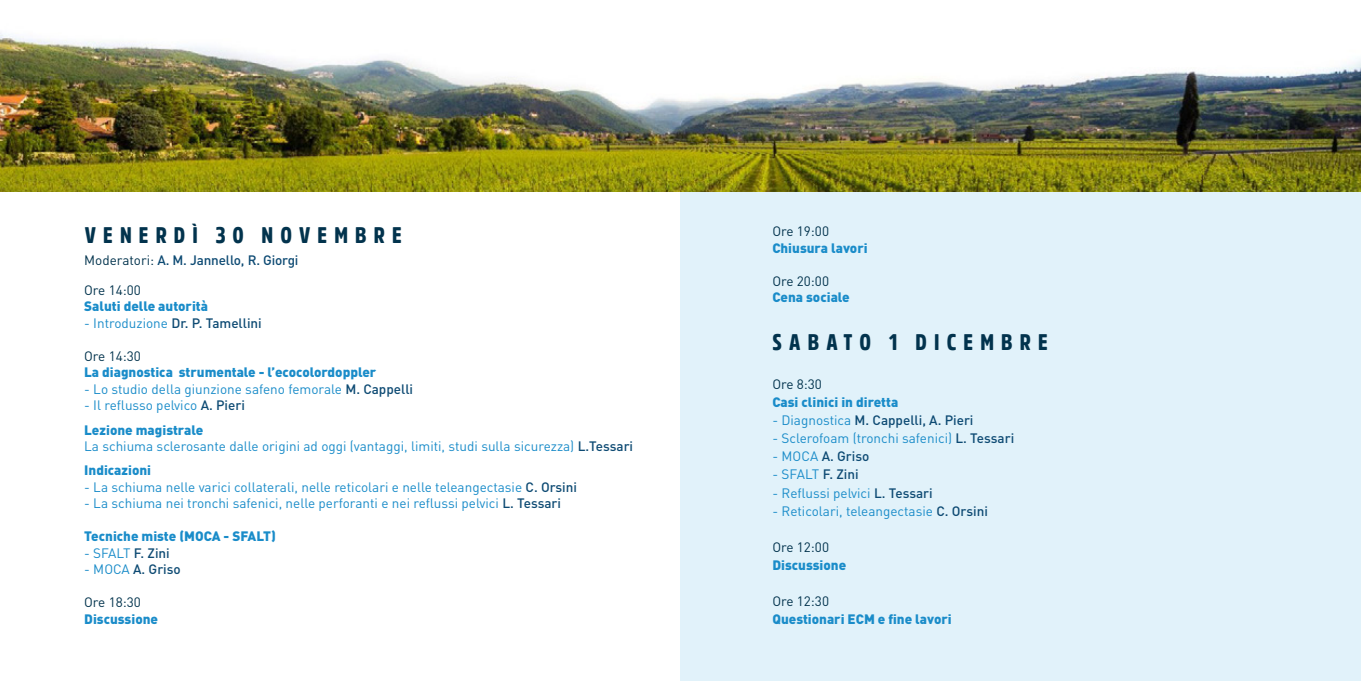
<style>
.page{position:relative;width:1361px;height:681px;background:#fff}
.page>*{position:absolute;margin:0;border:0;box-sizing:border-box;transform-origin:0 0}
.t1{font:900 22.5px "Amsi Pro Cond";letter-spacing:.32em;color:#02334d}
.t2{font:13.5px "DIN Pro";color:#1a8cc9}
.t3{font:900 13.5px "DIN Pro";color:#1a8cc9}
.t4{font:500 13.5px "DIN Pro";color:#0d4a73}
.t5{font:13.5px "DIN Pro";color:#02334d}
.s1{font-weight:400;color:#02334d}
.s2{font-weight:400;color:#1a8cc9}
.s3{font-weight:500;color:#0d4a73}
</style>
<div class="page">
<div style="left:680px;top:0;width:681px;height:680px;background:#e1f2fa"></div>
<img style="left:0;top:0;width:1361px;height:192px">
<p class="t1" style="left:85px;top:219px;width:318px">VENERDÌ 30 NOVEMBRE</p>
<p class="t4" style="left:84px;top:251px;width:216px"><span class="s1">Moderatori:</span> A. M. Jannello, R. Giorgi</p>
<p class="t5" style="left:84px;top:281px;width:58px">Ore 14:00</p>
<p class="t3" style="left:84px;top:297px;width:125px">Saluti delle autorità</p>
<p class="t4" style="left:84px;top:314px;width:179px"><span class="s2">- Introduzione</span> Dr. P. Tamellini</p>
<p class="t5" style="left:84px;top:347px;width:58px">Ore 14:30</p>
<p class="t3" style="left:84px;top:363px;width:294px">La diagnostica strumentale - l’ecocolordoppler</p>
<p class="t2" style="left:84px;top:380px;width:330px">- Lo studio della giunzione safeno femorale <span class="s3">M. Cappelli</span></p>
<p class="t2" style="left:84px;top:396px;width:162px">- Il reflusso pelvico <span class="s3">A. Pieri</span></p>
<p class="t3" style="left:84px;top:420px;width:121px">Lezione magistrale</p>
<p class="t2" style="left:84px;top:437px;width:550px">La schiuma sclerosante dalle origini ad oggi (vantaggi, limiti, studi sulla sicurezza) <span class="s3">L.Tessari</span></p>
<p class="t3" style="left:84px;top:461px;width:68px">Indicazioni</p>
<p class="t2" style="left:84px;top:477px;width:494px">- La schiuma nelle varici collaterali, nelle reticolari e nelle teleangectasie <span class="s3">C. Orsini</span></p>
<p class="t2" style="left:84px;top:494px;width:478px">- La schiuma nei tronchi safenici, nelle perforanti e nei reflussi pelvici <span class="s3">L. Tessari</span></p>
<p class="t3" style="left:84px;top:527px;width:193px">Tecniche miste (MOCA - SFALT)</p>
<p class="t2" style="left:84px;top:543px;width:87px">- SFALT <span class="s3">F. Zini</span></p>
<p class="t4" style="left:84px;top:560px;width:98px"><span class="s2">- MOCA</span> A. Griso</p>
<p class="t5" style="left:84px;top:593px;width:58px">Ore 18:30</p>
<p class="t3" style="left:84px;top:609px;width:75px">Discussione</p>
<p class="t5" style="left:772px;top:222px;width:58px">Ore 19:00</p>
<p class="t3" style="left:772px;top:238px;width:97px">Chiusura lavori</p>
<p class="t5" style="left:772px;top:271px;width:58px">Ore 20:00</p>
<p class="t3" style="left:772px;top:288px;width:79px">Cena sociale</p>
<p class="t1" style="left:772px;top:327px;width:277px">SABATO 1 DICEMBRE</p>
<p class="t5" style="left:772px;top:375px;width:51px">Ore 8:30</p>
<p class="t3" style="left:772px;top:393px;width:127px">Casi clinici in diretta</p>
<p class="t4" style="left:772px;top:411px;width:203px"><span class="s2">- Diagnostica</span> M. Cappelli, A. Pieri</p>
<p class="t2" style="left:772px;top:429px;width:243px">- Sclerofoam (tronchi safenici) <span class="s3">L. Tessari</span></p>
<p class="t4" style="left:772px;top:447px;width:99px"><span class="s2">- MOCA</span> A. Griso</p>
<p class="t2" style="left:772px;top:465px;width:88px">- SFALT <span class="s3">F. Zini</span></p>
<p class="t2" style="left:772px;top:483px;width:162px">- Reflussi pelvici <span class="s3">L. Tessari</span></p>
<p class="t2" style="left:772px;top:501px;width:217px">- Reticolari, teleangectasie <span class="s3">C. Orsini</span></p>
<p class="t5" style="left:772px;top:537px;width:58px">Ore 12:00</p>
<p class="t3" style="left:772px;top:555px;width:75px">Discussione</p>
<p class="t5" style="left:772px;top:591px;width:58px">Ore 12:30</p>
<p class="t3" style="left:772px;top:609px;width:181px">Questionari ECM e fine lavori</p>
</div>
